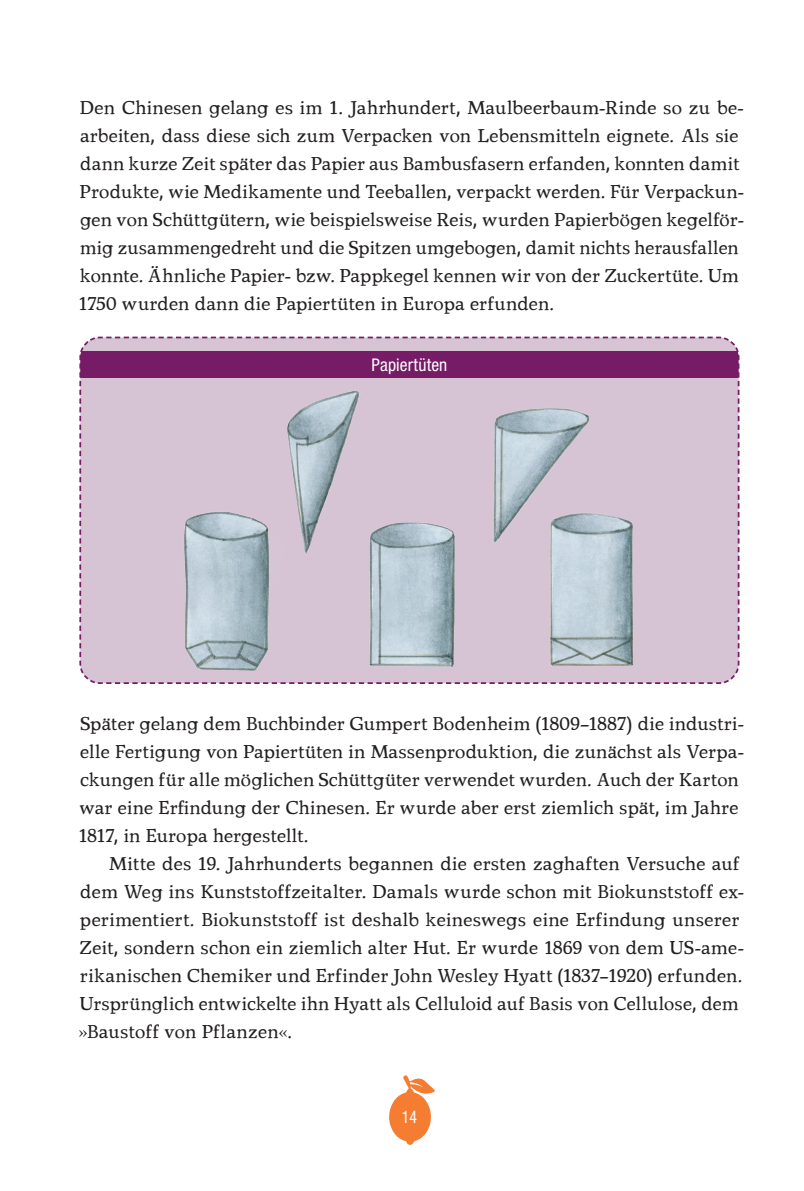
<style>
.page{position:relative;width:804px;height:1191px;background:#fff}
.page>*{position:absolute;margin:0;border:0;box-sizing:border-box;transform-origin:0 0}
.t1{font:18.72px/28px "Knabe Antiqua";letter-spacing:.02em;color:#231f20}
.t2{font:condensed 17.5px "Helvetica Neue LT Pro";letter-spacing:.01em;color:#fff}
.t3{font:condensed 17.32px "Helvetica Neue LT Pro";color:#fff;scale:.91 1}
</style>
<div class="page">
<svg style="left:389px;top:1075px;width:46px;height:69px"></svg>
<svg style="left:79px;top:336px;width:661px;height:348px;background:#c9adc5"></svg>
<img style="left:176px;top:502px;width:107px;height:181px">
<img style="left:353px;top:512px;width:112px;height:163px">
<img style="left:543px;top:502px;width:105px;height:182px">
<img style="left:271px;top:383px;width:93px;height:184px">
<img style="left:479px;top:402px;width:116px;height:146px">
<p class="t1" style="left:78px;top:93px;width:667px">Den Chinesen gelang es im 1. Jahrhundert, Maulbeerbaum-Rinde so zu be&shy;arbeiten, dass diese sich zum Verpacken von Lebensmitteln eignete. Als sie dann kurze Zeit später das Papier aus Bambusfasern erfanden, konnten damit Produkte, wie Medikamente und Teeballen, verpackt werden. Für Verpackun&shy;gen von Schüttgütern, wie beispielsweise Reis, wurden Papierbögen kegelför&shy;mig zusammengedreht und die Spitzen umgebogen, damit nichts herausfallen konnte. Ähnliche Papier- bzw. Pappkegel kennen wir von der Zuckertüte. Um 1750 wurden dann die Papiertüten in Europa erfunden.</p>
<p class="t2" style="left:371px;top:354px;width:77px">Papiertüten</p>
<p class="t1" style="left:78px;top:709px;width:667px">Später gelang dem Buchbinder Gumpert Bodenheim (1809–1887) die industri&shy;elle Fertigung von Papiertüten in Massenproduktion, die zunächst als Verpa&shy;ckungen für alle möglichen Schüttgüter verwendet wurden. Auch der Karton war eine Erfindung der Chinesen. Er wurde aber erst ziemlich spät, im Jahre 1817, in Europa hergestellt.</p>
<p class="t1" style="left:79px;top:849px;width:666px;text-indent:31px">Mitte des 19. Jahrhunderts begannen die ersten zaghaften Versuche auf dem Weg ins Kunststoffzeitalter. Damals wurde schon mit Biokunststoff ex&shy;perimentiert. Biokunststoff ist deshalb keineswegs eine Erfindung unserer Zeit, sondern schon ein ziemlich alter Hut. Er wurde 1869 von dem US-ame&shy;rikanischen Chemiker und Erfinder John Wesley Hyatt (1837–1920) erfunden.<br>Ursprünglich entwickelte ihn Hyatt als Celluloid auf Basis von Cellulose, dem »Baustoff von Pflanzen«.</p>
<p class="t3" style="left:402px;top:1107px;width:18px">14</p>
</div>
